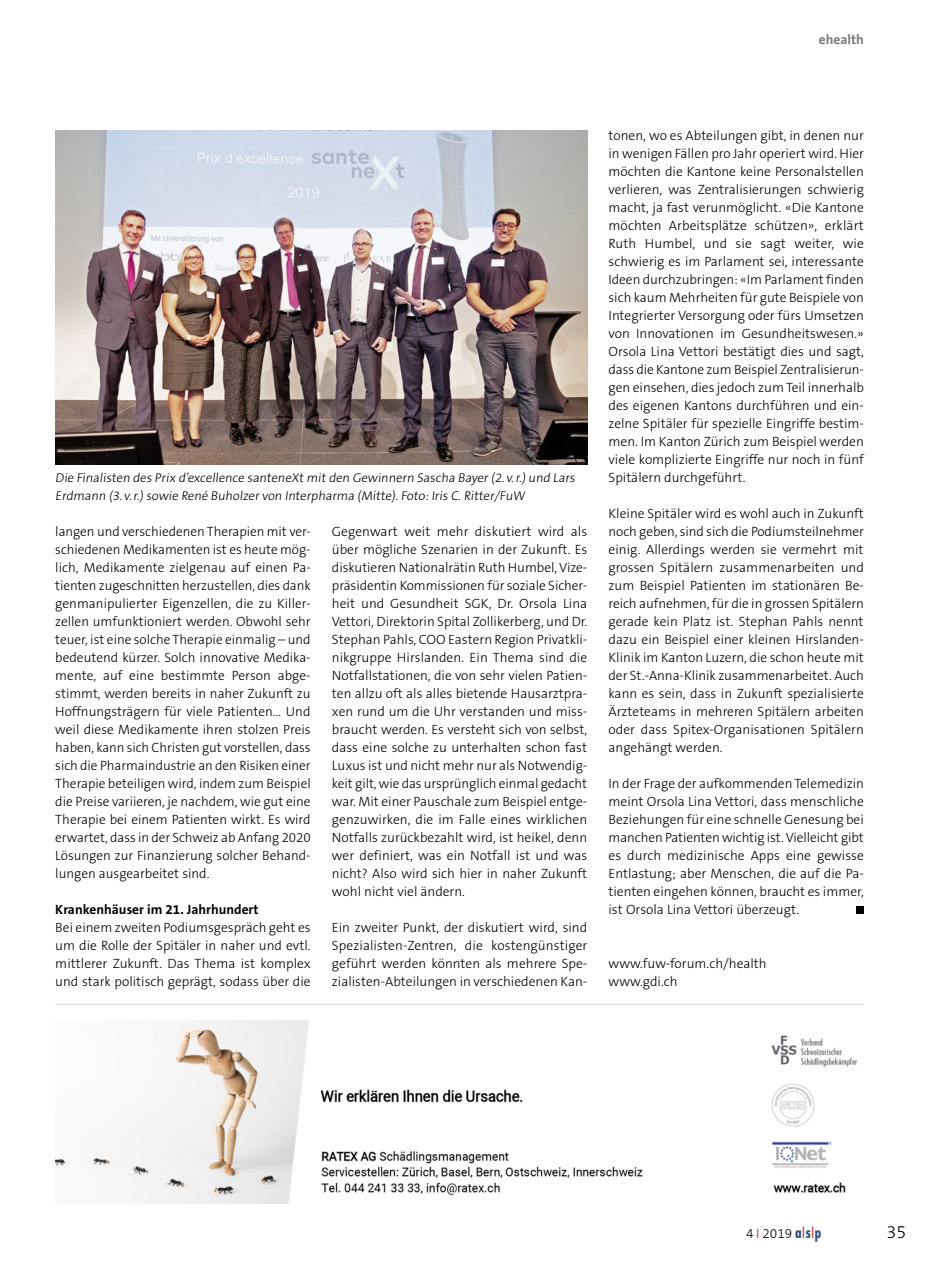
<style>
.page{position:relative;width:949px;height:1276px;background:#fff}
.page>*{position:absolute;margin:0;border:0;box-sizing:border-box;transform-origin:0 0}
.t1{font:300 18px "The Sans B3";color:#000}
.t2{font:300 13.5px/18px "The Sans B3";color:#000;text-align:justify}
.t3{font:700 13.5px "The Sans B7";color:#000}
.t4{font:700 13.5px "The Sans B7";color:#78787e}
.t5{font:300 12.75px/18px "The Sans B3";color:#000}
.s1{color:#b22025}
.s2{font-family:"Futura Std";font-weight:700;font-stretch:condensed;font-size:15px;color:#365286}
.s3{font-family:"Futura Std";font-stretch:condensed;font-size:15px;color:#b22025}
</style>
<div class="page">
<div style="left:855px;top:906px;width:8px;height:8px;background:#000"></div>
<img style="left:55px;top:130px;width:532px;height:334px">
<img style="left:55px;top:1021px;width:803px;height:182px">
<hr style="left:55px;top:1004px;width:808px;height:1px;background:#d4d5d5">
<p class="t4" style="left:818px;top:32px;width:47px">ehealth</p>
<p class="t5" style="left:55px;top:469px;width:523px">Die Finalisten des Prix d’excellence santeneXt mit den Gewinnern Sascha Bayer (2. v.r.) und Lars<br>Erdmann (3. v.r.) sowie René Buholzer von Interpharma (Mitte). Foto: Iris C. Ritter/FuW</p>
<p class="t2" style="left:55px;top:523px;width:257px">langen und verschiedenen Therapien mit ver&shy;schiedenen Medikamenten ist es heute mög&shy;lich, Medikamente zielgenau auf einen Pa&shy;tienten zugeschnitten herzustellen, dies dank genmanipulierter Eigenzellen, die zu Killer&shy;zellen umfunktioniert werden. Obwohl sehr teuer, ist eine solche Therapie einmalig – und bedeutend kürzer. Solch innovative Medika&shy;mente, auf eine bestimmte Person abge&shy;stimmt, werden bereits in naher Zukunft zu Hoffnungsträgern für viele Patienten… Und weil diese Medikamente ihren stolzen Preis haben, kann sich Christen gut vorstellen, dass sich die Pharmaindustrie an den Risiken einer Therapie beteiligen wird, indem zum Beispiel die Preise variieren, je nachdem, wie gut eine Therapie bei einem Patienten wirkt. Es wird erwartet, dass in der Schweiz ab Anfang 2020<br>Lösungen zur Finanzierung solcher Behand&shy;lungen ausgearbeitet sind.</p>
<p class="t3" style="left:55px;top:902px;width:205px">Krankenhäuser im 21. Jahrhundert</p>
<p class="t2" style="left:55px;top:919px;width:257px">Bei einem zweiten Podiumsgespräch geht es um die Rolle der Spitäler in naher und evtl. mittlerer Zukunft. Das Thema ist komplex und stark politisch geprägt, sodass über die</p>
<p class="t2" style="left:332px;top:523px;width:257px">Gegenwart weit mehr diskutiert wird als über mögliche Szenarien in der Zukunft. Es diskutieren Nationalrätin Ruth Humbel, Vize&shy;präsidentin Kommissionen für soziale Sicher&shy;heit und Gesundheit SGK, Dr. Orsola Lina Vettori, Direktorin Spital Zollikerberg, und Dr.<br>Stephan Pahls, COO Eastern Region Privatkli&shy;nikgruppe Hirslanden. Ein Thema sind die Notfallstationen, die von sehr vielen Patien&shy;ten allzu oft als alles bietende Hausarztpra&shy;xen rund um die Uhr verstanden und miss&shy;braucht werden. Es versteht sich von selbst, dass eine solche zu unterhalten schon fast Luxus ist und nicht mehr nur als Notwendig&shy;keit gilt, wie das ursprünglich einmal gedacht war. Mit einer Pauschale zum Beispiel entge&shy;genzuwirken, die im Falle eines wirklichen Notfalls zurückbezahlt wird, ist heikel, denn wer definiert, was ein Notfall ist und was nicht? Also wird sich hier in naher Zukunft wohl nicht viel ändern.</p>
<p class="t2" style="left:332px;top:919px;width:257px">Ein zweiter Punkt, der diskutiert wird, sind Spezialisten-Zentren, die kostengünstiger geführt werden könnten als mehrere Spe&shy;zialisten-Abteilungen in verschiedenen Kan-</p>
<p class="t2" style="left:608px;top:127px;width:257px">tonen, wo es Abteilungen gibt, in denen nur in wenigen Fällen pro Jahr operiert wird. Hier möchten die Kantone keine Personalstellen verlieren, was Zentralisierungen schwierig macht, ja fast verunmöglicht. «Die Kantone möchten Arbeitsplätze schützen», erklärt Ruth Humbel, und sie sagt weiter, wie schwierig es im Parlament sei, interessante Ideen durchzubringen: «Im Parlament finden sich kaum Mehrheiten für gute Beispiele von Integrierter Versorgung oder fürs Umsetzen von Innovationen im Gesundheitswesen.» Orsola Lina Vettori bestätigt dies und sagt, dass die Kantone zum Beispiel Zentralisierun&shy;gen einsehen, dies jedoch zum Teil innerhalb des eigenen Kantons durchführen und ein&shy;zelne Spitäler für spezielle Eingriffe bestim&shy;men. Im Kanton Zürich zum Beispiel werden viele komplizierte Eingriffe nur noch in fünf Spitälern durchgeführt.</p>
<p class="t2" style="left:608px;top:505px;width:257px">Kleine Spitäler wird es wohl auch in Zukunft noch geben, sind sich die Podiumsteilnehmer einig. Allerdings werden sie vermehrt mit grossen Spitälern zusammenarbeiten und zum Beispiel Patienten im stationären Be&shy;reich aufnehmen, für die in grossen Spitälern gerade kein Platz ist. Stephan Pahls nennt dazu ein Beispiel einer kleinen Hirslanden-Klinik im Kanton Luzern, die schon heute mit der St.-Anna-Klinik zusammenarbeitet. Auch kann es sein, dass in Zukunft spezialisierte Ärzteteams in mehreren Spitälern arbeiten oder dass Spitex-Organisationen Spitälern angehängt werden.</p>
<p class="t2" style="left:608px;top:775px;width:257px">In der Frage der aufkommenden Telemedizin meint Orsola Lina Vettori, dass menschliche Beziehungen für eine schnelle Genesung bei manchen Patienten wichtig ist. Vielleicht gibt es durch medizinische Apps eine gewisse Entlastung; aber Menschen, die auf die Pa&shy;tienten eingehen können, braucht es immer, ist Orsola Lina Vettori überzeugt.</p>
<p class="t2" style="left:608px;top:955px;width:160px">www.fuw-forum.ch/health www.gdi.ch</p>
<p class="t2" style="left:745px;top:1225px;width:77px">4 <span class="s1">I</span> 2019 <span class="s2">a</span><span class="s3">I</span><span class="s2">s</span><span class="s3">I</span><span class="s2">p</span></p>
<h1 class="t1" style="left:886px;top:1223px;width:21px">35</h1>
</div>
